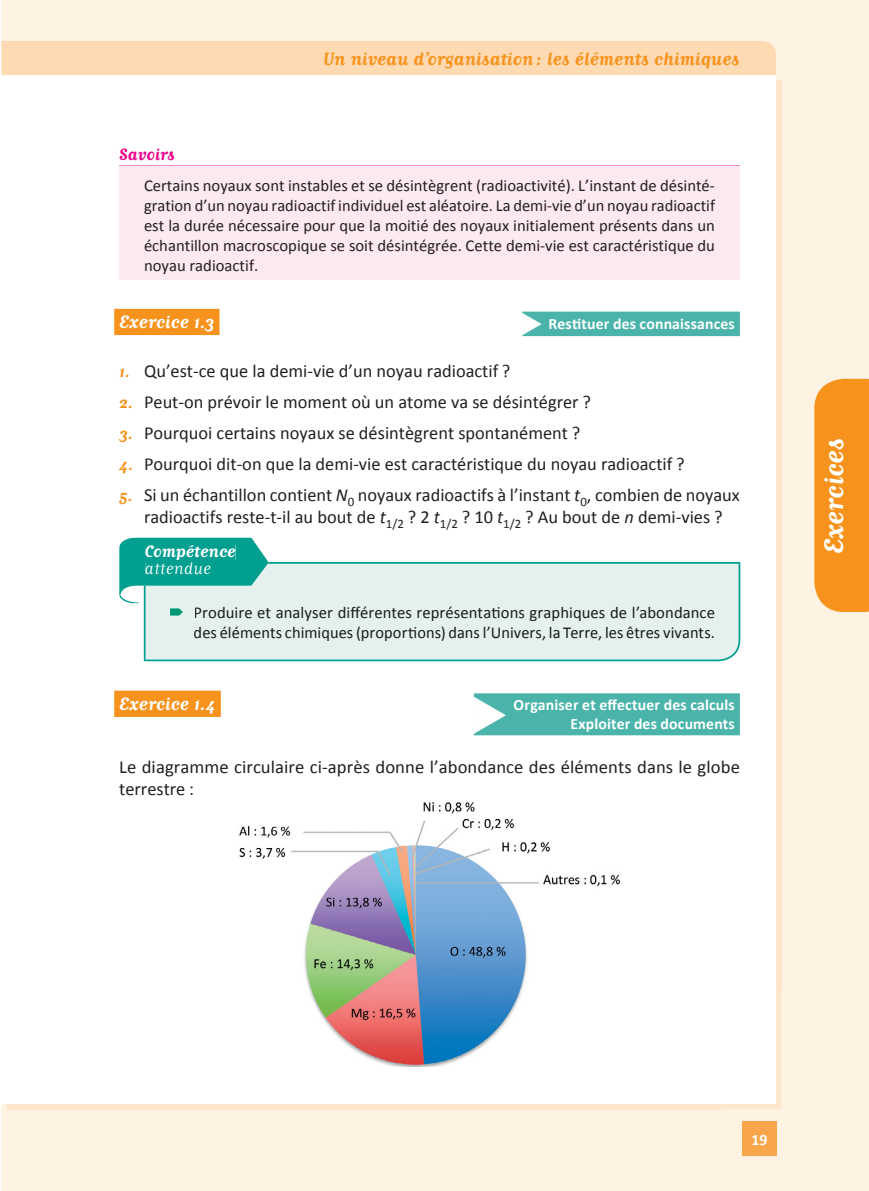
<style>
.page{position:relative;width:869px;height:1191px;background:#fff}
.page>*{position:absolute;margin:0;border:0;box-sizing:border-box;transform-origin:0 0}
.t1{font:700 31.5px "Matrix Script";letter-spacing:.005em;color:#fff}
.t2{font:700 21px "Matrix Script";letter-spacing:.005em;color:#f7931d}
.t3{font:700 21px "Matrix Script";letter-spacing:.005em;color:#fff}
.t4{font:700 19.6px "Matrix Script";color:#fff}
.t5{font:19.6px "Matrix Script";color:#fff}
.t6{font:700 19.25px "Matrix Script";letter-spacing:.005em;color:#ed028c}
.t7{font:18.38px/21.9px "Calibri";color:#231f20;text-align:center}
.t8{font:16.62px/20.1px "Calibri";color:#231f20;text-align:justify}
.t9{font:16.62px/20.1px "Calibri";letter-spacing:.005em;color:#1a1b1c}
.t10{font:700 15.75px/18.4px "Calibri";letter-spacing:.01em;color:#fff;text-align:right}
.s1{font-family:"Matrix Script";font-weight:700;font-size:19.25px;color:#f7931d}
.s2{font-style:italic}
</style>
<div class="page">
<div style="left:1px;top:0;width:867px;height:1191px;background:#fef2e3"></div>
<div style="left:741px;top:1121px;width:35px;height:35px;background:#f9a64a"></div>
<svg style="left:814px;top:379px;width:54px;height:233px;background:#f79726"></svg>
<div style="left:1px;top:41px;width:774px;height:35px;background:#fedab3"></div>
<img style="left:775px;top:81px;width:5px;height:907px">
<img style="left:721px;top:988px;width:59px;height:121px">
<div style="left:1px;top:76px;width:774px;height:1028px;background:#fff"></div>
<hr style="left:119px;top:165px;width:620px;height:2px;background:#ed3896">
<div style="left:119px;top:167px;width:620px;height:113px;background:#fce9f1"></div>
<div style="left:114px;top:309px;width:105px;height:26px;background:#f7931d"></div>
<div style="left:522px;top:311px;width:217px;height:25px;background:#4ab4aa"></div>
<div style="left:114px;top:690px;width:107px;height:27px;background:#f7931d"></div>
<div style="left:473px;top:693px;width:266px;height:42px;background:#4ab4aa"></div>
<img style="left:239px;top:802px;width:382px;height:265px">
<div style="left:144px;top:562px;width:596px;height:99px;background:#e5f1ef"></div>
<svg style="left:119px;top:537px;width:149px;height:78px;background:#60c2b8"></svg>
<svg style="left:473px;top:696px;width:1px;height:38px"></svg>
<p class="t2" style="left:323px;top:48px;width:417px">Un niveau d’organisation : les éléments chimiques</p>
<p class="t6" style="left:119px;top:145px;width:57px">Savoirs</p>
<p class="t8" style="left:144px;top:175px;width:572px">Certains noyaux sont instables et se désintègrent (radioactivité). L’instant de désinté&shy;gration d’un noyau radioactif individuel est aléatoire. La demi-vie d’un noyau radioactif est la durée nécessaire pour que la moitié des noyaux initialement présents dans un échantillon macroscopique se soit désintégrée. Cette demi-vie est caractéristique du noyau radioactif.</p>
<p class="t3" style="left:119px;top:311px;width:97px">Exercice 1.3</p>
<p class="t10" style="left:518px;top:313px;width:217px">▶ Restituer des connaissances</p>
<p class="t7" style="left:119px;top:360px;width:392px"><span class="s1">1.</span> Qu’est-ce que la demi-vie d’un noyau radioactif ?</p>
<p class="t7" style="left:119px;top:391px;width:473px"><span class="s1">2.</span> Peut-on prévoir le moment où un atome va se désintégrer ?</p>
<p class="t7" style="left:119px;top:422px;width:462px"><span class="s1">3.</span> Pourquoi certains noyaux se désintègrent spontanément ?</p>
<p class="t7" style="left:119px;top:453px;width:566px"><span class="s1">4.</span> Pourquoi dit-on que la demi-vie est caractéristique du noyau radioactif ?</p>
<p class="t7" style="left:119px;top:484px;width:622px"><span class="s1">5.</span> Si un échantillon contient <span class="s2">N</span><sub>0</sub> noyaux radioactifs à l’instant <span class="s2">t</span><sub>0</sub>, combien de noyaux radioactifs reste-t-il au bout de <span class="s2">t</span><sub>1/2</sub> ? 2 <span class="s2">t</span><sub>1/2</sub> ? 10 <span class="s2">t</span><sub>1/2</sub> ? Au bout de <span class="s2">n</span> demi-vies ?</p>
<p class="t4" style="left:144px;top:541px;width:92px">Compétence</p>
<p class="t5" style="left:144px;top:559px;width:68px">attendue</p>
<p class="t9" style="left:193px;top:602px;width:522px">Produire et analyser différentes représentations graphiques de l’abondance des éléments chimiques (proportions) dans l’Univers, la Terre, les êtres vivants.</p>
<p class="t8" style="left:350px;top:602px;width:7px">f</p>
<p class="t3" style="left:119px;top:693px;width:98px">Exercice 1.4</p>
<p class="t10" style="left:513px;top:695px;width:223px">Organiser et effectuer des calculs<br>Exploiter des documents</p>
<p class="t7" style="left:119px;top:756px;width:622px;text-align:left">Le diagramme circulaire ci-après donne l’abondance des éléments dans le globe terrestre :</p>
<h1 class="t1" style="left:817px;top:554px;width:117px;rotate:-90deg">Exercices</h1>
<p class="t10" style="left:751px;top:1129px;width:17px">19</p>
</div>
